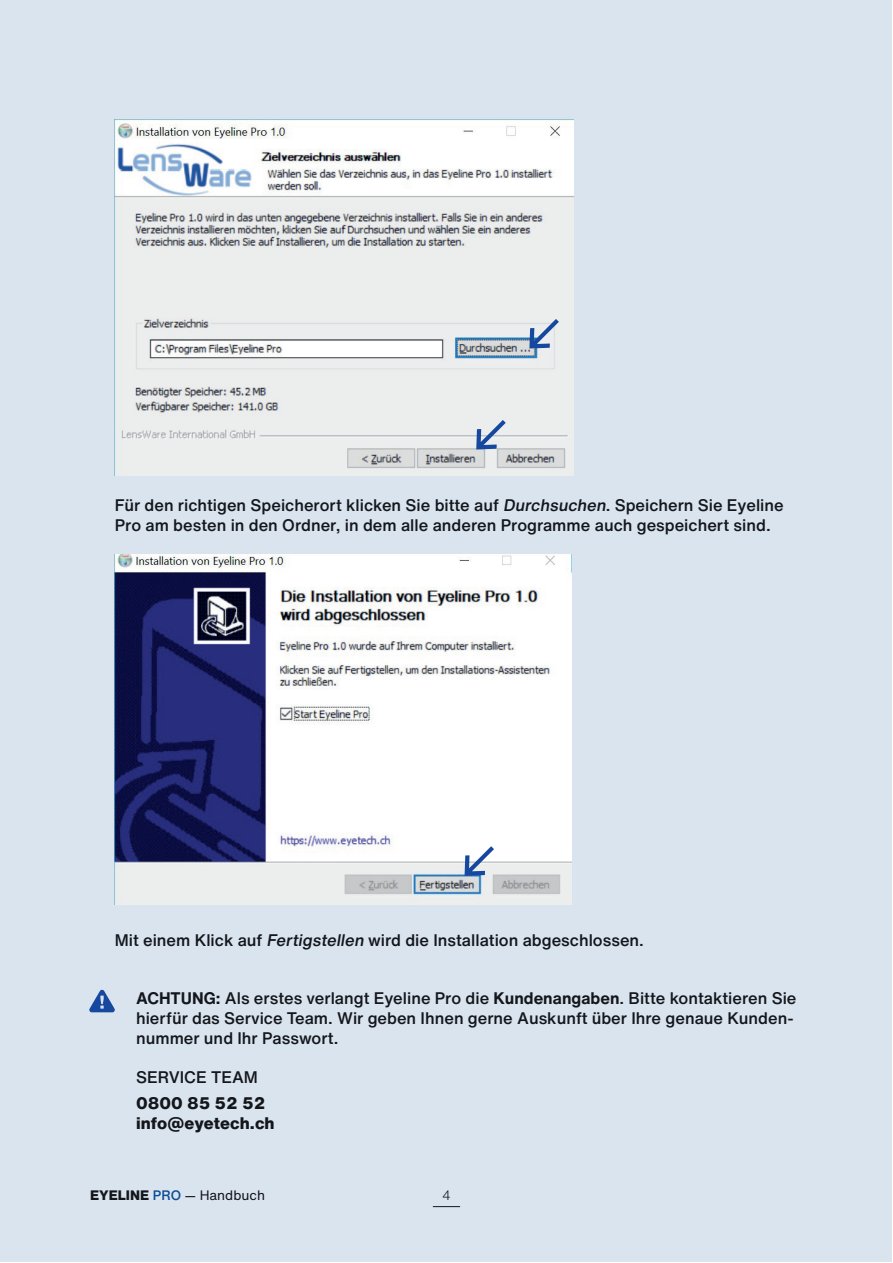
<style>
.page{position:relative;width:893px;height:1263px;background:#fff}
.page>*{position:absolute;margin:0;border:0;box-sizing:border-box;transform-origin:0 0}
.t1{font:500 16.5px/19.8px "Helvetica Now Text";color:#13161b}
.t2{font:800 16.5px/19.8px "Helvetica Now Text";color:#13161b}
.t3{font:13.5px "Helvetica Now Text";color:#13161b}
.t4{font:300 13.5px "Helvetica Now Text";color:#13161b}
.s1{font-style:italic}
.s2{font-weight:700}
.s3{font-weight:800}
.s4{font-weight:500;color:#0c4d96}
</style>
<div class="page">
<div style="left:1px;top:1px;width:891px;height:1261px;background:#dae4ef"></div>
<svg style="left:433px;top:1206px;width:27px;height:1px"></svg>
<img style="left:115px;top:119px;width:459px;height:356px">
<img style="left:115px;top:554px;width:457px;height:351px">
<svg style="left:89px;top:989px;width:26px;height:23px"></svg>
<svg style="left:529px;top:319px;width:30px;height:29px"></svg>
<svg style="left:476px;top:420px;width:30px;height:29px"></svg>
<svg style="left:465px;top:846px;width:29px;height:30px"></svg>
<p class="t1" style="left:115px;top:496px;width:670px">Für den richtigen Speicherort klicken Sie bitte auf <span class="s1">Durchsuchen</span>. Speichern Sie Eyeline<br>Pro am besten in den Ordner, in dem alle anderen Programme auch gespeichert sind.</p>
<p class="t1" style="left:115px;top:931px;width:531px">Mit einem Klick auf <span class="s1">Fertigstellen</span> wird die Installation abgeschlossen.</p>
<p class="t1" style="left:136px;top:989px;width:662px"><span class="s2">ACHTUNG:</span> Als erstes verlangt Eyeline Pro die <span class="s2">Kundenangaben</span>. Bitte kontaktieren Sie hierfür das Service Team. Wir geben Ihnen gerne Auskunft über Ihre genaue Kunden&shy;nummer und Ihr Passwort.</p>
<p class="t1" style="left:136px;top:1068px;width:123px">SERVICE TEAM</p>
<p class="t2" style="left:136px;top:1093px;width:140px">0800 85 52 52 info@eyetech.ch</p>
<p class="t3" style="left:90px;top:1188px;width:177px"><span class="s3">EYELINE</span> <span class="s4">PRO</span> — Handbuch</p>
<p class="t4" style="left:442px;top:1188px;width:10px">4</p>
</div>
